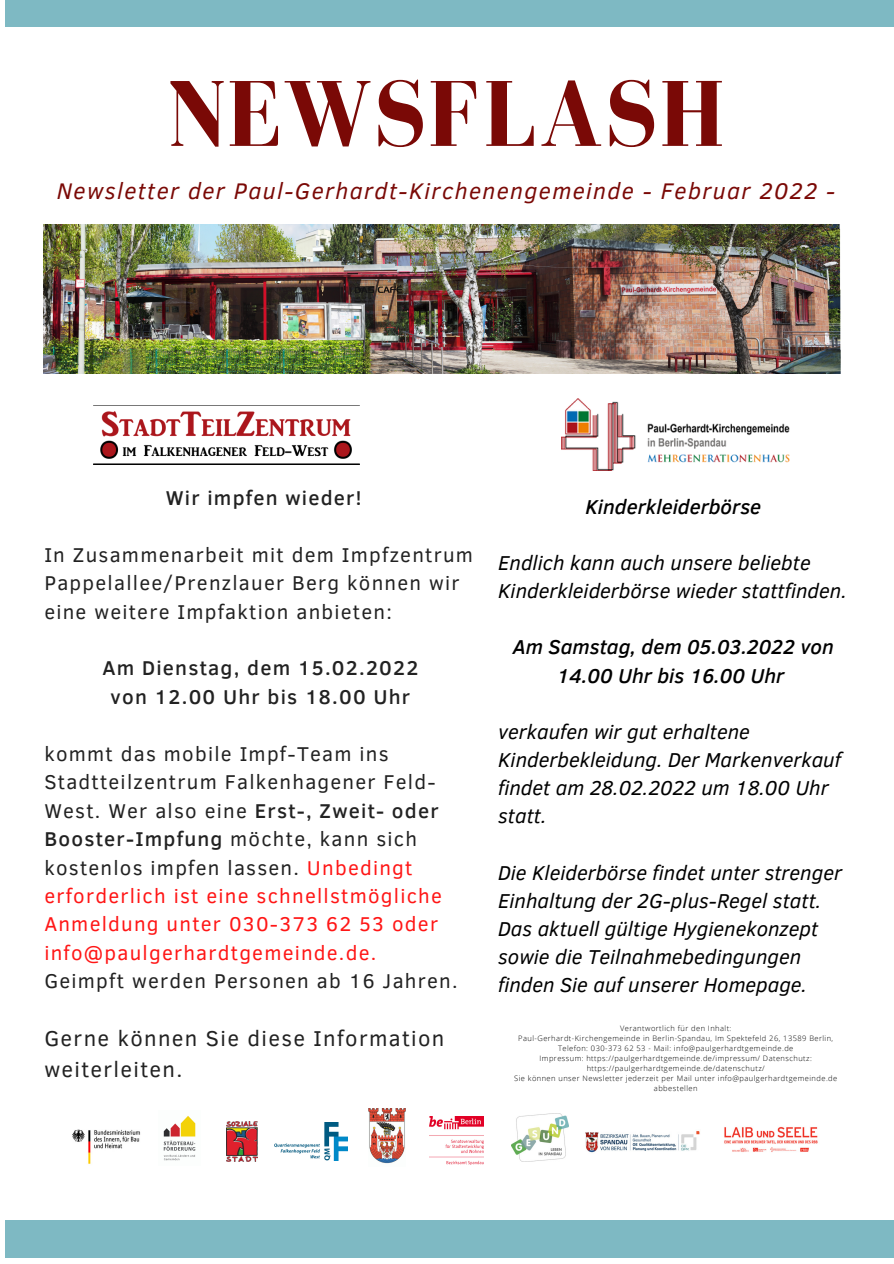
<style>
.page{position:relative;width:894px;height:1264px;background:#fff}
.page>*{position:absolute;margin:0;border:0;box-sizing:border-box;transform-origin:0 0}
.t1{font:700 96px "Bodoni FLF";letter-spacing:.01em;color:#7a0906}
.t2{font:italic 23.25px "Clear Sans";letter-spacing:.06em;color:#7a0906}
.t3{font:22.05px/30.3px "Clear Sans";letter-spacing:.06em;color:#222}
.t4{font:italic 20.55px/28.2px "Clear Sans";color:#000}
.t5{font:italic 500 20.55px/28.2px "Clear Sans";color:#000;text-align:center}
.t6{font:20.4px/28.5px "Clear Sans";letter-spacing:.06em;color:#222}
.t7{font:500 20.4px "Clear Sans";letter-spacing:.06em;color:#222}
.t8{font:300 7.5px/10.1px "Open Sans";letter-spacing:.06em;color:#000;text-align:center}
.s1{font-weight:500}
.s2{color:#ff1616}
</style>
<div class="page">
<div style="left:6px;top:1220px;width:887px;height:37px;background:#7eb9c3"></div>
<div style="left:6px;top:0;width:887px;height:26px;background:#7eb9c3"></div>
<img style="left:44px;top:225px;width:796px;height:148px">
<img style="left:93px;top:405px;width:266px;height:59px">
<img style="left:561px;top:398px;width:228px;height:72px">
<img style="left:72px;top:1129px;width:69px;height:35px">
<img style="left:163px;top:1116px;width:33px;height:45px">
<img style="left:226px;top:1121px;width:32px;height:40px">
<img style="left:274px;top:1122px;width:73px;height:38px">
<img style="left:368px;top:1108px;width:37px;height:56px">
<img style="left:429px;top:1116px;width:54px;height:48px">
<img style="left:511px;top:1113px;width:57px;height:48px">
<img style="left:585px;top:1131px;width:115px;height:22px">
<img style="left:724px;top:1126px;width:94px;height:26px">
<p class="t1" style="left:167px;top:62px;width:559px">NEWSFLASH</p>
<p class="t2" style="left:57px;top:174px;width:779px">Newsletter der Paul-Gerhardt-Kirchenengemeinde - Februar 2022 -</p>
<p class="t7" style="left:166px;top:483px;width:197px">Wir impfen wieder!</p>
<p class="t6" style="left:44px;top:539px;width:430px">In Zusammenarbeit mit dem Impfzentrum<br>Pappelallee/Prenzlauer Berg können wir eine weitere Impfaktion anbieten:</p>
<p class="t7" style="left:102px;top:653px;width:317px">Am Dienstag, dem 15.02.2022</p>
<p class="t7" style="left:111px;top:682px;width:301px">von 12.00 Uhr bis 18.00 Uhr</p>
<p class="t6" style="left:44px;top:738px;width:399px">kommt das mobile Impf-Team ins Stadtteilzentrum Falkenhagener Feld-West. Wer also eine <span class="s1">Erst-, Zweit- oder Booster-Impfung</span> möchte, kann sich kostenlos impfen lassen. <span class="s2">Unbedingt erforderlich ist eine schnellstmögliche Anmeldung unter 030-373 62 53 oder info@paulgerhardtgemeinde.de.</span></p>
<p class="t6" style="left:44px;top:965px;width:414px">Geimpft werden Personen ab 16 Jahren.</p>
<p class="t3" style="left:44px;top:1022px;width:401px">Gerne können Sie diese Information weiterleiten.</p>
<p class="t5" style="left:585px;top:491px;width:177px">Kinderkleiderbörse</p>
<p class="t4" style="left:498px;top:547px;width:350px">Endlich kann auch unsere beliebte<br>Kinderkleiderbörse wieder stattfinden.</p>
<p class="t5" style="left:512px;top:632px;width:322px">Am Samstag, dem 05.03.2022 von<br>14.00 Uhr bis 16.00 Uhr</p>
<p class="t4" style="left:498px;top:716px;width:344px">verkaufen wir gut erhaltene<br>Kinderbekleidung. Der Markenverkauf findet am 28.02.2022 um 18.00 Uhr statt.</p>
<p class="t4" style="left:498px;top:857px;width:345px">Die Kleiderbörse findet unter strenger Einhaltung der 2G-plus-Regel statt.<br>Das aktuell gültige Hygienekonzept sowie die Teilnahmebedingungen finden Sie auf unserer Homepage.</p>
<p class="t8" style="left:620px;top:1022px;width:113px">Verantwortlich für den Inhalt:</p>
<p class="t8" style="left:518px;top:1032px;width:316px">Paul-Gerhardt-Kirchengemeinde in Berlin-Spandau, Im Spektefeld 26, 13589 Berlin,<br>Telefon: 030-373 62 53 - Mail: info@paulgerhardtgemeinde.de</p>
<p class="t8" style="left:539px;top:1052px;width:274px">Impressum: https://paulgerhardtgemeinde.de/impressum/ Datenschutz: https://paulgerhardtgemeinde.de/datenschutz/</p>
<p class="t8" style="left:514px;top:1073px;width:324px">Sie können unser Newsletter jederzeit per Mail unter info@paulgerhardtgemeinde.de abbestellen</p>
</div>
